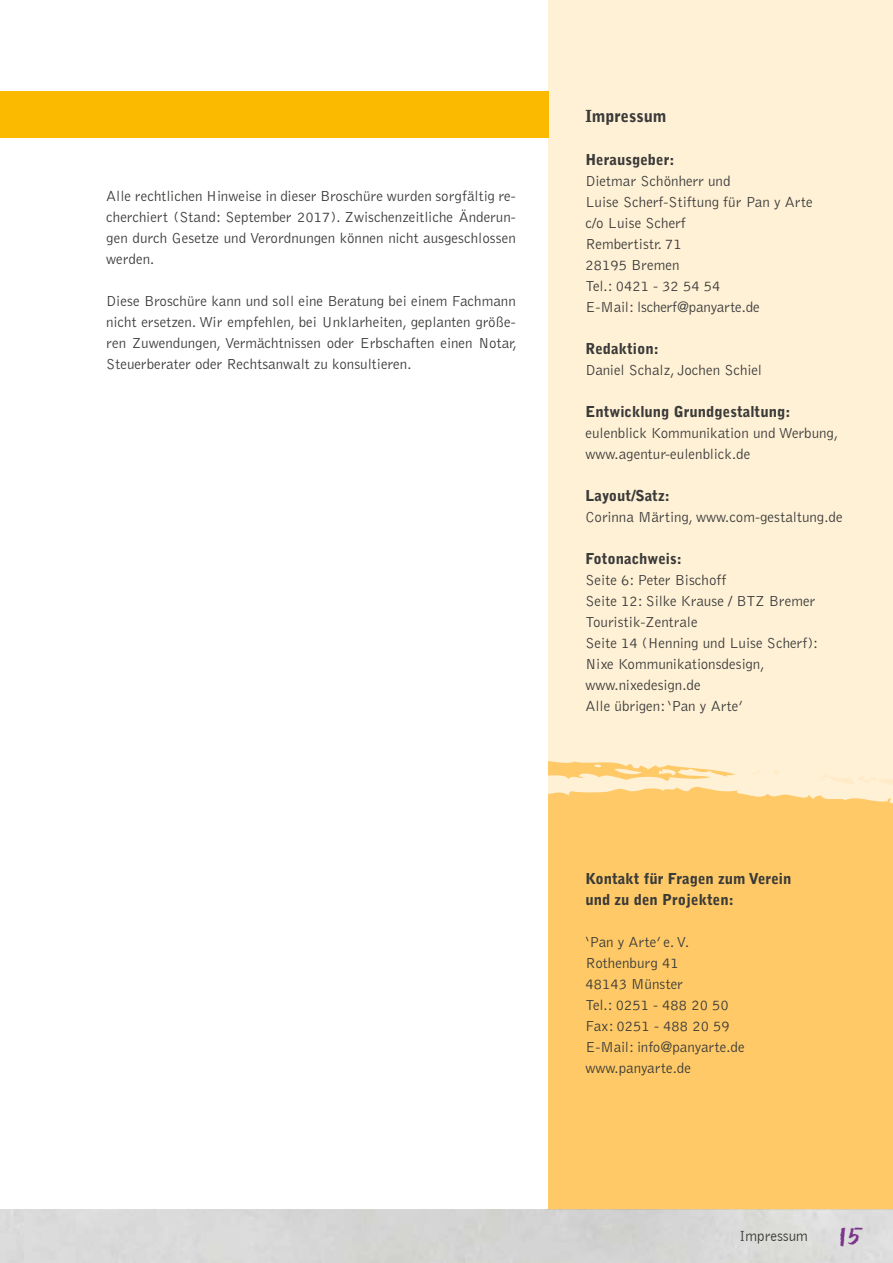
<style>
.page{position:relative;width:893px;height:1263px;background:#fff}
.page>*{position:absolute;margin:0;border:0;box-sizing:border-box;transform-origin:0 0}
.t1{font:900 16.5px "Bell Gothic Std";letter-spacing:-.005em;color:#3a3a39}
.t2{font:300 15px/21px "Bell Gothic Std";color:#3a3a39}
.t3{font:900 15px/21px "Bell Gothic Std";color:#3a3a39}
.t4{font:15px "Bell Gothic BT";color:#3a3a39}
.s1{font-family:"Eraser Dust";font-size:27px;color:#7c338b}
</style>
<div class="page">
<div style="left:549px;top:0;width:344px;height:1210px;background:#fff1d6"></div>
<div style="left:549px;top:761px;width:344px;height:449px;background:#fec966"></div>
<svg style="left:819px;top:771px;width:74px;height:20px"></svg>
<svg style="left:751px;top:770px;width:10px;height:5px"></svg>
<div style="left:0;top:91px;width:549px;height:47px;background:#fbb900"></div>
<p class="t2" style="left:106px;top:186px;width:411px;text-align:justify">Alle rechtlichen Hinweise in dieser Broschüre wurden sorgfältig re&shy;cherchiert (Stand: September 2017). Zwischenzeitliche Änderun&shy;gen durch Gesetze und Verordnungen können nicht ausgeschlossen werden.</p>
<p class="t2" style="left:106px;top:291px;width:412px;text-align:justify">Diese Broschüre kann und soll eine Beratung bei einem Fachmann nicht ersetzen. Wir empfehlen, bei Unklarheiten, geplanten größe&shy;ren Zuwendungen, Vermächtnissen oder Erbschaften einen Notar, Steuerberater oder Rechtsanwalt zu konsultieren.</p>
<p class="t1" style="left:585px;top:107px;width:83px">Impressum</p>
<p class="t3" style="left:585px;top:149px;width:91px">Herausgeber:</p>
<p class="t2" style="left:585px;top:171px;width:229px">Dietmar Schönherr und<br>Luise Scherf-Stiftung für Pan y Arte c/o Luise Scherf<br>Rembertistr. 71<br>28195 Bremen<br>Tel.: 0421 - 32 54 54<br>E-Mail: lscherf@panyarte.de</p>
<p class="t3" style="left:585px;top:338px;width:75px">Redaktion:</p>
<p class="t2" style="left:585px;top:360px;width:178px">Daniel Schalz, Jochen Schiel</p>
<p class="t3" style="left:585px;top:401px;width:207px">Entwicklung Grundgestaltung:</p>
<p class="t2" style="left:585px;top:423px;width:254px">eulenblick Kommunikation und Werbung, www.agentur-eulenblick.de</p>
<p class="t3" style="left:585px;top:485px;width:86px">Layout/Satz:</p>
<p class="t2" style="left:585px;top:507px;width:259px">Corinna Märting, www.com-gestaltung.de</p>
<p class="t3" style="left:585px;top:548px;width:98px">Fotonachweis:</p>
<p class="t2" style="left:585px;top:570px;width:234px">Seite 6: Peter Bischoff<br>Seite 12: Silke Krause / BTZ Bremer<br>Touristik-Zentrale<br>Seite 14 (Henning und Luise Scherf):<br>Nixe Kommunikationsdesign, www.nixedesign.de<br>Alle übrigen: ‘Pan y Arte’</p>
<p class="t3" style="left:585px;top:869px;width:208px">Kontakt für Fragen zum Verein und zu den Projekten:</p>
<p class="t2" style="left:585px;top:932px;width:161px">‘Pan y Arte’ e. V.<br>Rothenburg 41<br>48143 Münster<br>Tel.: 0251 - 488 20 50<br>Fax: 0251 - 488 20 59<br>E-Mail: info@panyarte.de www.panyarte.de</p>
<p class="t4" style="left:740px;top:1227px;width:124px">Impressum <span class="s1">15</span></p>
</div>
